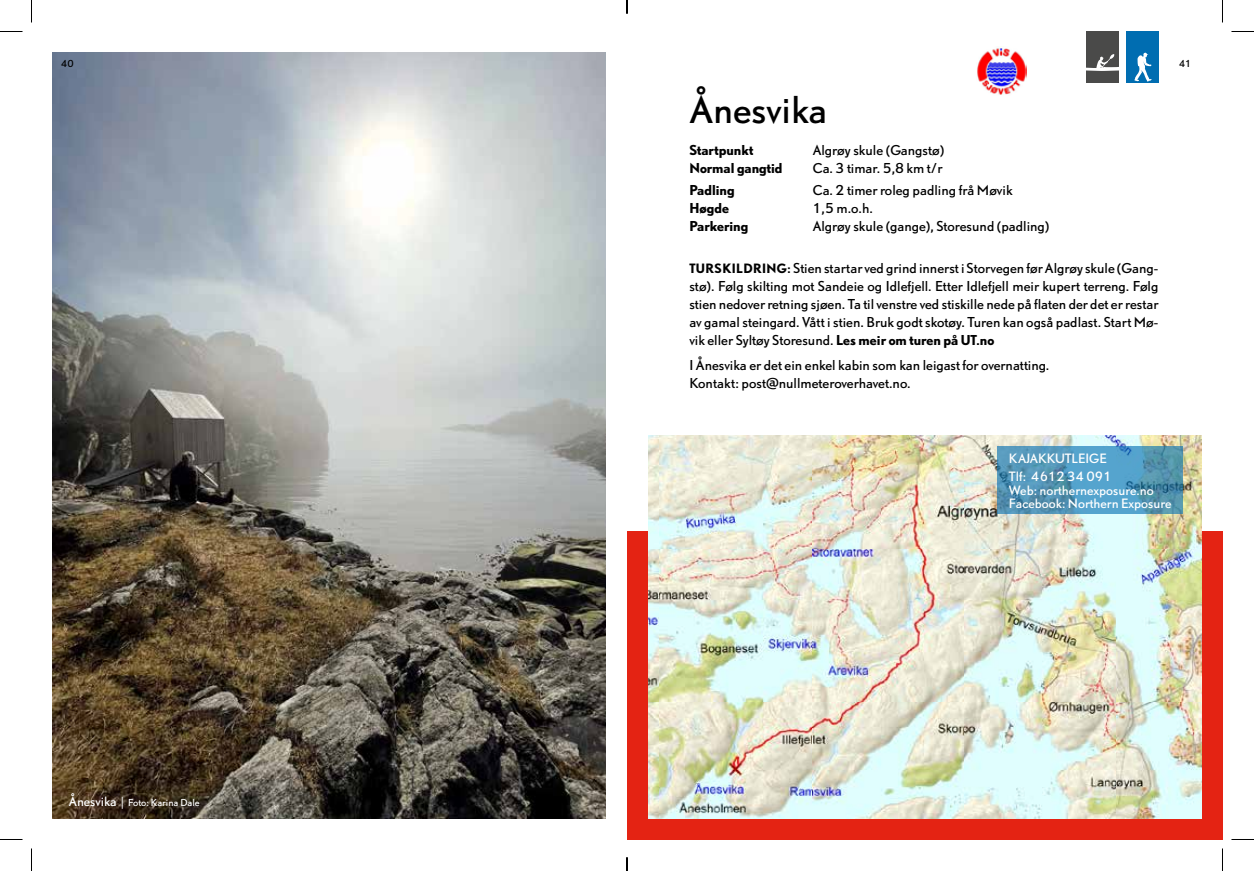
<style>
.page{position:relative;width:1254px;height:871px;background:#fff}
.page>*{position:absolute;margin:0;border:0;box-sizing:border-box;transform-origin:0 0}
.t1{font:34.5px "DTL Nobel TOT";color:#000}
.t2{font:12.75px/18px "DTL Nobel TOT";color:#000;text-align:justify}
.t3{font:700 12.75px "DTL Nobel TOT";color:#000}
.t4{font:12px/18px "DTL Nobel TOT";color:#fff}
.t5{font:9px "DTL Nobel TOT";color:#fff}
.t6{font:9px "DTL Nobel TOT";color:#000}
.s1{font-size:12px}
.s2{font-family:"Open Sans";font-size:12px}
.s3{font-weight:700;font-size:12px}
.s4{font-weight:700}
</style>
<div class="page">
<div style="left:627px;top:531px;width:595px;height:308px;background:#e42313"></div>
<img style="left:53px;top:53px;width:553px;height:765px">
<img style="left:648px;top:435px;width:553px;height:383px">
<svg style="left:997px;top:447px;width:185px;height:67px;background:#5197ba"></svg>
<div style="left:1086px;top:32px;width:32px;height:51px;background:#4a4a49"></div>
<div style="left:1126px;top:32px;width:32px;height:51px;background:#006db1"></div>
<svg style="left:1086px;top:52px;width:65px;height:30px"></svg>
<img style="left:977px;top:47px;width:49px;height:48px">
<svg style="left:0;top:31px;width:22px;height:1px"></svg>
<svg style="left:1231px;top:31px;width:23px;height:1px"></svg>
<svg style="left:0;top:839px;width:22px;height:1px"></svg>
<svg style="left:1231px;top:839px;width:23px;height:1px"></svg>
<svg style="left:31px;top:0;width:1px;height:23px"></svg>
<svg style="left:31px;top:848px;width:1px;height:23px"></svg>
<svg style="left:1222px;top:0;width:1px;height:23px"></svg>
<svg style="left:1222px;top:848px;width:1px;height:23px"></svg>
<svg style="left:626px;top:0;width:2px;height:14px"></svg>
<svg style="left:626px;top:857px;width:2px;height:14px"></svg>
<p class="t6" style="left:61px;top:57px;width:14px">40</p>
<p class="t5" style="left:69px;top:796px;width:132px"><span class="s1">Ånesvika</span> <span class="s2">|</span> Foto: Karina Dale</p>
<h1 class="t1" style="left:689px;top:86px;width:140px">Ånesvika</h1>
<p class="t3" style="left:689px;top:141px;width:66px">Startpunkt</p>
<p class="t2" style="left:812px;top:141px;width:133px">Algrøy skule (Gangstø)</p>
<p class="t3" style="left:689px;top:159px;width:95px">Normal gangtid</p>
<p class="t2" style="left:812px;top:159px;width:131px">Ca. 3 timar. 5,8 km t/r</p>
<p class="t3" style="left:689px;top:181px;width:47px">Padling</p>
<p class="t2" style="left:812px;top:181px;width:201px">Ca. 2 timer roleg padling frå Møvik</p>
<p class="t3" style="left:689px;top:199px;width:41px">Høgde</p>
<p class="t2" style="left:812px;top:199px;width:62px">1,5 m.o.h.</p>
<p class="t3" style="left:689px;top:217px;width:61px">Parkering</p>
<p class="t2" style="left:812px;top:217px;width:238px">Algrøy skule (gange), Storesund (padling)</p>
<p class="t2" style="left:689px;top:259px;width:470px"><span class="s3">TURSKILDRING:</span> Stien startar ved grind innerst i Storvegen før Algrøy skule (Gang&shy;stø). Følg skilting mot Sandeie og Idlefjell. Etter Idlefjell meir kupert terreng. Følg stien nedover retning sjøen. Ta til venstre ved stiskille nede på flaten der det er restar av gamal steingard. Vått i stien. Bruk godt skotøy. Turen kan også padlast. Start Mø&shy;vik eller Syltøy Storesund. <span class="s4">Les meir om turen på UT.no</span></p>
<p class="t2" style="left:689px;top:356px;width:361px">I Ånesvika er det ein enkel kabin som kan leigast for overnatting.<br>Kontakt: post@nullmeteroverhavet.no.</p>
<p class="t6" style="left:1179px;top:57px;width:14px">41</p>
<p class="t4" style="left:1009px;top:449px;width:104px">KAJAKKUTLEIGE<br>Tlf: 4612 34 091</p>
<p class="t4" style="left:1009px;top:483px;width:164px;line-height:13.5px">Web: northernexposure.no<br>Facebook: Northern Exposure</p>
</div>
